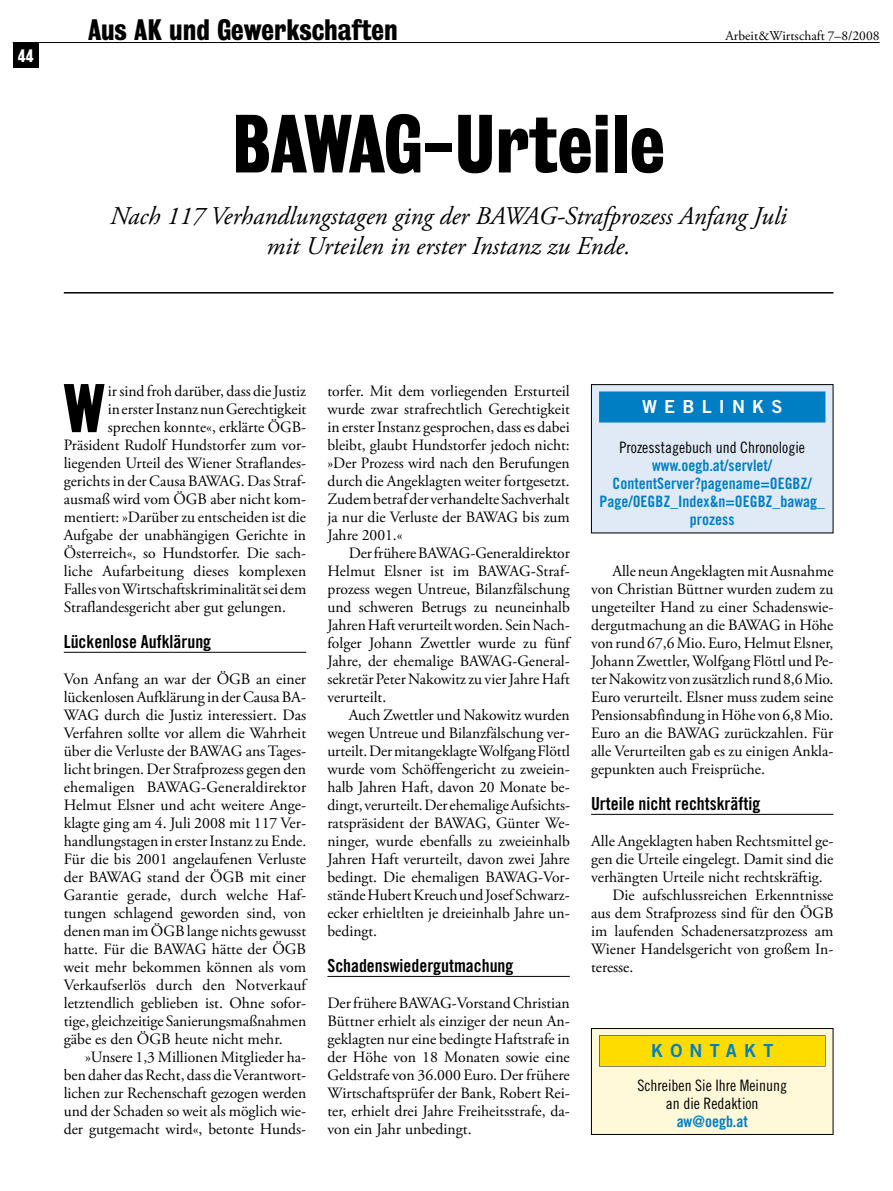
<style>
.page{position:relative;width:893px;height:1191px;background:#fff}
.page>*{position:absolute;margin:0;border:0;box-sizing:border-box;transform-origin:0 0}
.t1{font:75px "Bureau Grot Three Seven";color:#000}
.t2{font:62.7px "Bureau Grot Three Seven";color:#000}
.t3{font:27px "Bureau Grot Three Seven";color:#000}
.t4{font:italic 25.5px/30px "Adobe Garamond Pro";color:#000;text-align:center}
.t5{font:18px "Trade Gothic Bold Cond Twenty";color:#000}
.t6{font:18px "Trade Gothic Bold Two";letter-spacing:.4em;color:#fff}
.t7{font:18px "Trade Gothic Bold Two";letter-spacing:.4em;color:#007ec4}
.t8{font:16.5px "Bureau Grot Three Seven";color:#fff}
.t9{font:15.75px/18px "Adobe Garamond Pro";color:#000;text-align:justify}
.t10{font:15.75px/18px "Trade Gothic Bold Cond Twenty";color:#007ec4;text-align:center}
.t11{font:15.75px/18px "Trade Gothic Cond Eighteen";color:#000;text-align:center}
.t12{font:13.5px "Adobe Garamond Pro";color:#000}
</style>
<div class="page">
<div style="left:13px;top:42px;width:25px;height:26px;background:#000"></div>
<hr style="left:13px;top:42px;width:867px;height:1px;background:#000">
<hr style="left:64px;top:292px;width:769px;height:1px;background:#000">
<hr style="left:64px;top:652px;width:242px;height:1px;background:#000">
<hr style="left:327px;top:976px;width:243px;height:1px;background:#000">
<hr style="left:591px;top:814px;width:242px;height:1px;background:#000">
<div style="left:591px;top:384px;width:242px;height:149px;background:#dfeaf6"></div>
<div style="left:599px;top:391px;width:226px;height:31px;background:#007ec4"></div>
<div style="left:591px;top:384px;width:242px;height:149px;border:1px solid #000"></div>
<div style="left:591px;top:1028px;width:242px;height:106px;background:#fff8d9"></div>
<div style="left:599px;top:1035px;width:226px;height:31px;background:#ffdc00"></div>
<div style="left:591px;top:1028px;width:242px;height:106px;border:1px solid #000"></div>
<p class="t8" style="left:18px;top:46px;width:17px">44</p>
<h3 class="t3" style="left:88px;top:14px;width:311px">Aus AK und Gewerkschaften</h3>
<p class="t12" style="left:725px;top:28px;width:156px">Arbeit&amp;Wirtschaft 7–8/2008</p>
<h1 class="t1" style="left:233px;top:100px;width:433px">BAWAG-Urteile</h1>
<h3 class="t4" style="left:110px;top:201px;width:678px">Nach 117 Verhandlungstagen ging der BAWAG-Strafprozess Anfang Juli mit Urteilen in erster Instanz zu Ende.</h3>
<h2 class="t2" style="left:64px;top:372px;width:42px">W</h2>
<p class="t9" style="left:108px;top:383px;width:200px">ir sind froh darüber, dass die Justiz</p>
<p class="t9" style="left:108px;top:401px;width:200px">in erster Instanz nun Gerechtigkeit</p>
<p class="t9" style="left:108px;top:419px;width:200px">sprechen konnte«, erklärte ÖGB-</p>
<p class="t9" style="left:64px;top:437px;width:244px">Präsident Rudolf Hundstorfer zum vor-</p>
<p class="t9" style="left:64px;top:455px;width:244px">liegenden Urteil des Wiener Straflandes-</p>
<p class="t9" style="left:64px;top:473px;width:244px">gerichts in der Causa BAWAG. Das Straf-</p>
<p class="t9" style="left:64px;top:491px;width:244px">ausmaß wird vom ÖGB aber nicht kom-</p>
<p class="t9" style="left:64px;top:509px;width:244px">mentiert: »Darüber zu entscheiden ist die</p>
<p class="t9" style="left:64px;top:527px;width:244px">Aufgabe der unabhängigen Gerichte in</p>
<p class="t9" style="left:64px;top:545px;width:244px">Österreich«, so Hundstorfer. Die sach-</p>
<p class="t9" style="left:64px;top:563px;width:244px">liche Aufarbeitung dieses komplexen</p>
<p class="t9" style="left:64px;top:581px;width:244px">Falles von Wirtschaftskriminalität sei dem</p>
<p class="t9" style="left:64px;top:599px;width:224px">Straflandesgericht aber gut gelungen.</p>
<p class="t5" style="left:64px;top:631px;width:149px">Lückenlose Aufklärung</p>
<p class="t9" style="left:64px;top:671px;width:244px">Von Anfang an war der ÖGB an einer lückenlosen Aufklärung in der Causa BA-WAG durch die Justiz interessiert. Das Verfahren sollte vor allem die Wahrheit über die Verluste der BAWAG ans Tages&shy;licht bringen. Der Strafprozess gegen den ehemaligen BAWAG-Generaldirektor Helmut Elsner und acht weitere Ange&shy;klagte ging am 4. Juli 2008 mit 117 Ver&shy;handlungstagen in erster Instanz zu Ende.<br>Für die bis 2001 angelaufenen Verluste der BAWAG stand der ÖGB mit einer Garantie gerade, durch welche Haf&shy;tungen schlagend geworden sind, von denen man im ÖGB lange nichts gewusst hatte. Für die BAWAG hätte der ÖGB weit mehr bekommen können als vom Verkaufserlös durch den Notverkauf letztendlich geblieben ist. Ohne sofor&shy;tige, gleichzeitige Sanierungsmaßnahmen gäbe es den ÖGB heute nicht mehr.</p>
<p class="t9" style="left:64px;top:1049px;width:244px;text-indent:21px">»Unsere 1,3 Millionen Mitglieder ha&shy;ben daher das Recht, dass die Verantwort&shy;lichen zur Rechenschaft gezogen werden und der Schaden so weit als möglich wie&shy;der gutgemacht wird«, betonte Hunds-</p>
<p class="t9" style="left:327px;top:383px;width:244px">torfer. Mit dem vorliegenden Ersturteil wurde zwar strafrechtlich Gerechtigkeit in erster Instanz gesprochen, dass es dabei bleibt, glaubt Hundstorfer jedoch nicht: »Der Prozess wird nach den Berufungen durch die Angeklagten weiter fortgesetzt.<br>Zudem betraf der verhandelte Sachverhalt ja nur die Verluste der BAWAG bis zum Jahre 2001.«</p>
<p class="t9" style="left:327px;top:545px;width:244px;text-indent:21px">Der frühere BAWAG-Generaldirektor Helmut Elsner ist im BAWAG-Straf&shy;prozess wegen Untreue, Bilanzfälschung und schweren Betrugs zu neuneinhalb Jahren Haft verurteilt worden. Sein Nach&shy;folger Johann Zwettler wurde zu fünf Jahre, der ehemalige BAWAG-General&shy;sekretär Peter Nakowitz zu vier Jahre Haft verurteilt.</p>
<p class="t9" style="left:327px;top:707px;width:244px;text-indent:21px">Auch Zwettler und Nakowitz wurden wegen Untreue und Bilanzfälschung ver&shy;urteilt. Der mitangeklagte Wolfgang Flöttl wurde vom Schöffengericht zu zweiein&shy;halb Jahren Haft, davon 20 Monate be&shy;dingt, verurteilt. Der ehemalige Aufsichts&shy;ratspräsident der BAWAG, Günter We&shy;ninger, wurde ebenfalls zu zweieinhalb Jahren Haft verurteilt, davon zwei Jahre bedingt. Die ehemaligen BAWAG-Vor&shy;stände Hubert Kreuch und Josef Schwarz&shy;ecker erhieltlten je dreieinhalb Jahre un&shy;bedingt.</p>
<p class="t5" style="left:327px;top:955px;width:187px">Schadenswiedergutmachung</p>
<p class="t9" style="left:327px;top:995px;width:244px">Der frühere BAWAG-Vorstand Christian Büttner erhielt als einziger der neun An&shy;geklagten nur eine bedingte Haftstrafe in der Höhe von 18 Monaten sowie eine Geldstrafe von 36.000 Euro. Der frühere Wirtschaftsprüfer der Bank, Robert Rei&shy;ter, erhielt drei Jahre Freiheitsstrafe, da&shy;von ein Jahr unbedingt.</p>
<p class="t6" style="left:642px;top:395px;width:139px">WEB LINKS</p>
<p class="t11" style="left:619px;top:438px;width:187px">Prozesstagebuch und Chronologie</p>
<p class="t10" style="left:599px;top:456px;width:227px">www.oegb.at/servlet/<br>ContentServer?pagename=OEGBZ/<br>Page/OEGBZ_Index&amp;n=OEGBZ_bawag_ prozess</p>
<p class="t9" style="left:591px;top:563px;width:244px;text-indent:21px">Alle neun Angeklagten mit Ausnahme von Christian Büttner wurden zudem zu ungeteilter Hand zu einer Schadenswie&shy;dergutmachung an die BAWAG in Höhe von rund 67,6 Mio. Euro, Helmut Elsner, Johann Zwettler, Wolfgang Flöttl und Pe&shy;ter Nakowitz von zusätzlich rund 8,6 Mio.<br>Euro verurteilt. Elsner muss zudem seine Pensionsabfindung in Höhe von 6,8 Mio.<br>Euro an die BAWAG zurückzahlen. Für alle Verurteilten gab es zu einigen Ankla&shy;gepunkten auch Freisprüche.</p>
<p class="t5" style="left:591px;top:793px;width:171px">Urteile nicht rechtskräftig</p>
<p class="t9" style="left:591px;top:833px;width:244px">Alle Angeklagten haben Rechtsmittel ge-</p>
<p class="t9" style="left:591px;top:851px;width:244px">gen die Urteile eingelegt. Damit sind die</p>
<p class="t9" style="left:591px;top:869px;width:233px">verhängten Urteile nicht rechtskräftig.</p>
<p class="t9" style="left:612px;top:887px;width:223px">Die aufschlussreichen Erkenntnisse</p>
<p class="t9" style="left:591px;top:905px;width:244px">aus dem Strafprozess sind für den ÖGB</p>
<p class="t9" style="left:591px;top:923px;width:244px">im laufenden Schadenersatzprozess am</p>
<p class="t9" style="left:591px;top:941px;width:244px">Wiener Handelsgericht von großem In-</p>
<p class="t9" style="left:591px;top:959px;width:44px">teresse.</p>
<p class="t7" style="left:651px;top:1039px;width:124px">KONTAKT</p>
<p class="t11" style="left:637px;top:1076px;width:151px">Schreiben Sie Ihre Meinung an die Redaktion</p>
<p class="t10" style="left:677px;top:1112px;width:73px">aw@oegb.at</p>
</div>
